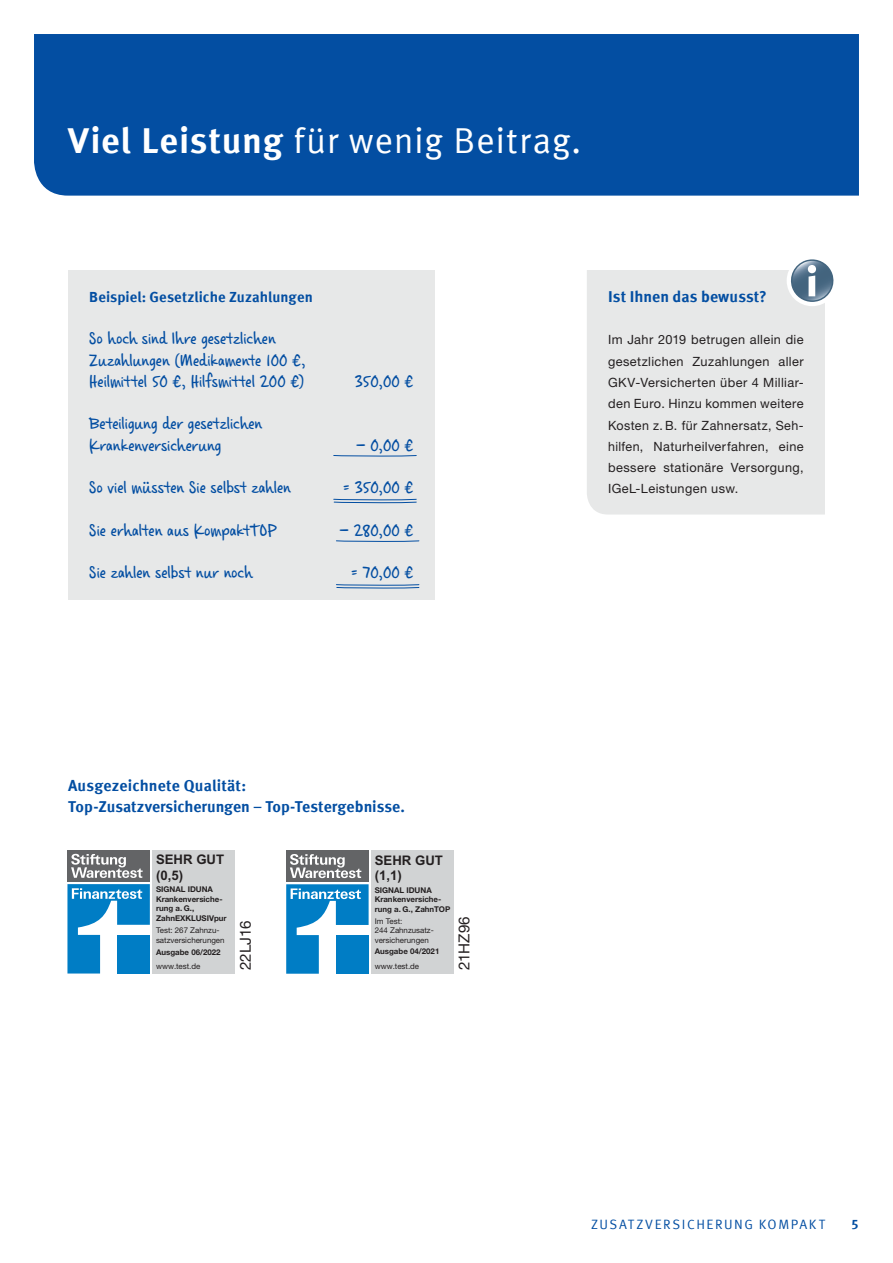
<style>
.page{position:relative;width:893px;height:1263px;background:#fff}
.page>*{position:absolute;margin:0;border:0;box-sizing:border-box;transform-origin:0 0}
.t1{font:36px "Meta Offc Pro Norm";letter-spacing:.02em;color:#fff}
.t2{font:18px/21.3px "Casino Hand";letter-spacing:-.005em;color:#034ea2}
.t3{font:700 15.75px/21.3px "Meta Offc Pro";letter-spacing:.005em;color:#034ea2}
.t4{font:15.15px "Helvetica Neue LTW1 G";color:#231f20}
.t5{font:700 14.7px "Meta Offc Pro";letter-spacing:.005em;color:#034ea2}
.t6{font:13.5px "Meta Offc Pro Norm";letter-spacing:.115em;color:#034ea2}
.t7{font:700 13.5px "Meta Offc Pro";color:#034ea2}
.t8{font:700 13.2px/15.9px "Arial";color:#231f20}
.t9{font:12.75px/21.3px "Helvetica Neue LTW1 G";letter-spacing:.03em;color:#231f20;text-align:justify}
.t10{font:700 7.95px/9.4px "Helvetica Neue LTW1 G";color:#231f20}
.t11{font:7.95px/9.4px "Helvetica Neue LTW1 G";color:#231f20}
.s1{font-family:"Meta Offc Pro";font-weight:700}
</style>
<div class="page">
<div style="left:34px;top:34px;width:825px;height:162px;background:#034ea2"></div>
<div style="left:68px;top:270px;width:367px;height:330px;background:#e7e8e8"></div>
<svg style="left:336px;top:584px;width:84px;height:5px"></svg>
<svg style="left:336px;top:540px;width:84px;height:2px"></svg>
<svg style="left:333px;top:498px;width:84px;height:6px"></svg>
<svg style="left:333px;top:455px;width:84px;height:2px"></svg>
<div style="left:587px;top:270px;width:238px;height:244px;background:#e7e8e8"></div>
<div style="left:787px;top:255px;width:51px;height:51px;background:#fff;border-radius:50%"></div>
<svg style="left:788px;top:259px;width:46px;height:43px"></svg>
<div style="left:153px;top:850px;width:82px;height:123px;background:#d1d3d4"></div>
<div style="left:67px;top:850px;width:83px;height:31px;background:#636466"></div>
<svg style="left:71px;top:854px;width:72px;height:24px"></svg>
<svg style="left:67px;top:884px;width:83px;height:89px"></svg>
<div style="left:371px;top:850px;width:83px;height:124px;background:#d1d3d4"></div>
<div style="left:286px;top:850px;width:83px;height:31px;background:#636466"></div>
<svg style="left:290px;top:854px;width:71px;height:24px"></svg>
<svg style="left:286px;top:884px;width:83px;height:90px"></svg>
<h1 class="t1" style="left:68px;top:113px;width:515px"><span class="s1">Viel Leistung</span> für wenig Beitrag.</h1>
<p class="t5" style="left:89px;top:285px;width:225px">Beispiel: Gesetzliche Zuzahlungen</p>
<p class="t2" style="left:89px;top:328px;width:218px">So hoch sind Ihre gesetzlichen<br>Zuzahlungen (Medikamente 100 €,<br>Heilmittel 50 €, Hilfsmittel 200 €)</p>
<p class="t2" style="left:89px;top:413px;width:175px">Beteiligung der gesetzlichen<br>Krankenversicherung</p>
<p class="t2" style="left:355px;top:371px;width:60px">350,00 €</p>
<p class="t2" style="left:356px;top:435px;width:59px">– 0,00 €</p>
<p class="t2" style="left:89px;top:477px;width:203px">So viel müssten Sie selbst zahlen</p>
<p class="t2" style="left:343px;top:477px;width:72px">= 350,00 €</p>
<p class="t2" style="left:89px;top:520px;width:189px">Sie erhalten aus KompaktTOP</p>
<p class="t2" style="left:339px;top:520px;width:76px">– 280,00 €</p>
<p class="t2" style="left:89px;top:562px;width:165px">Sie zahlen selbst nur noch</p>
<p class="t2" style="left:351px;top:562px;width:64px">= 70,00 €</p>
<p class="t3" style="left:608px;top:285px;width:160px">Ist Ihnen das bewusst?</p>
<p class="t9" style="left:608px;top:329px;width:197px">Im Jahr 2019 betrugen allein die gesetzlichen Zuzahlungen aller GKV-Versicherten über 4 Milliar&shy;den Euro. Hinzu kommen weitere Kosten z.B. für Zahnersatz, Seh&shy;hilfen, Naturheilverfahren, eine bessere stationäre Versorgung, IGeL-Leistungen usw.</p>
<p class="t3" style="left:68px;top:774px;width:338px">Ausgezeichnete Qualität:<br>Top-Zusatzversicherungen – Top-Testergebnisse.</p>
<p class="t8" style="left:156px;top:852px;width:70px">SEHR GUT (0,5)</p>
<p class="t10" style="left:156px;top:885px;width:72px">SIGNAL IDUNA<br>Krankenversiche&shy;rung a. G.,<br>ZahnEXKLUSIVpur</p>
<p class="t11" style="left:156px;top:925px;width:70px">Test: 267 Zahnzu&shy;satzversicherungen</p>
<p class="t10" style="left:156px;top:947px;width:66px">Ausgabe 06/2022</p>
<p class="t11" style="left:156px;top:961px;width:46px">www.test.de</p>
<p class="t8" style="left:375px;top:852px;width:70px">SEHR GUT (1,1)</p>
<p class="t10" style="left:375px;top:885px;width:77px">SIGNAL IDUNA<br>Krankenversiche&shy;rung a. G., ZahnTOP</p>
<p class="t11" style="left:375px;top:916px;width:61px">Im Test:<br>244 Zahnzusatz&shy;versicherungen</p>
<p class="t10" style="left:375px;top:947px;width:66px">Ausgabe 04/2021</p>
<p class="t11" style="left:375px;top:961px;width:46px">www.test.de</p>
<p class="t4" style="left:236px;top:970px;width:52px;rotate:-90deg">22LJ16</p>
<p class="t4" style="left:455px;top:970px;width:55px;rotate:-90deg">21HZ96</p>
<p class="t6" style="left:591px;top:1214px;width:235px">ZUSATZVERSICHERUNG KOMPAKT</p>
<p class="t7" style="left:851px;top:1214px;width:9px">5</p>
</div>
